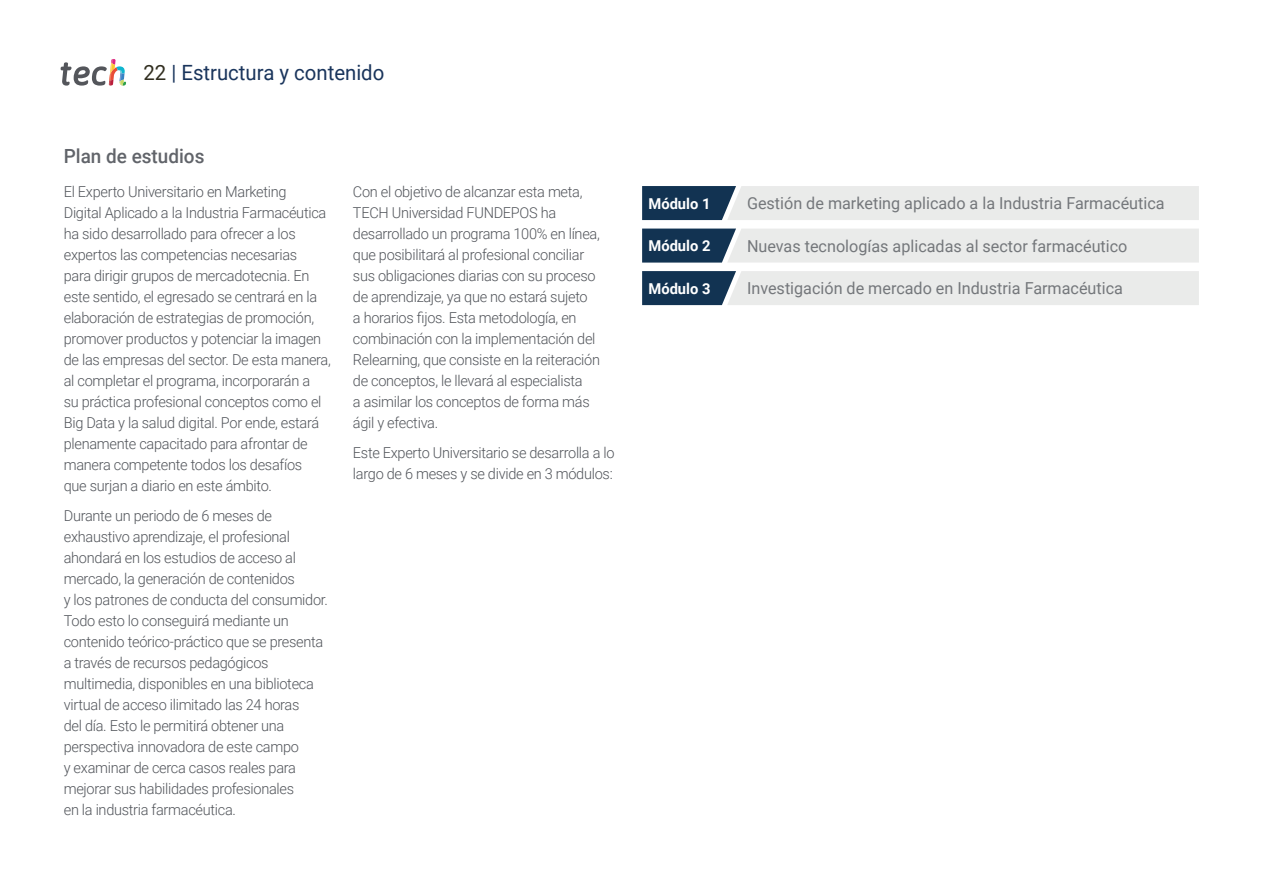
<style>
.page{position:relative;width:1263px;height:893px;background:#fff}
.page>*{position:absolute;margin:0;border:0;box-sizing:border-box;transform-origin:0 0}
.t1{font:21px "Roboto";color:#1a355c}
.t2{font:500 19.5px "Roboto";color:#61646a}
.t3{font:16.5px "Roboto";color:#74777b}
.t4{font:300 15px/21px "Roboto";letter-spacing:-.02em;color:#52555b}
.t5{font:700 15px "Roboto";color:#fff}
.s1{color:#312e20}
</style>
<div class="page">
<svg style="left:61px;top:59px;width:65px;height:27px"></svg>
<svg style="left:642px;top:186px;width:557px;height:34px;background:#c8ced2"></svg>
<svg style="left:642px;top:271px;width:557px;height:34px;background:#c8ced2"></svg>
<svg style="left:642px;top:229px;width:557px;height:34px;background:#c9cfd3"></svg>
<h1 class="t1" style="left:144px;top:57px;width:242px"><span class="s1">22</span> | Estructura y contenido</h1>
<h2 class="t2" style="left:64px;top:143px;width:142px">Plan de estudios</h2>
<p class="t4" style="left:64px;top:181px;width:269px">El Experto Universitario en Marketing<br>Digital Aplicado a la Industria Farmacéutica ha sido desarrollado para ofrecer a los expertos las competencias necesarias<br>para dirigir grupos de mercadotecnia. En este sentido, el egresado se centrará en la elaboración de estrategias de promoción, promover productos y potenciar la imagen de las empresas del sector. De esta manera, al completar el programa, incorporarán a<br>su práctica profesional conceptos como el Big Data y la salud digital. Por ende, estará plenamente capacitado para afrontar de manera competente todos los desafíos<br>que surjan a diario en este ámbito.</p>
<p class="t4" style="left:64px;top:504px;width:266px">Durante un periodo de 6 meses de exhaustivo aprendizaje, el profesional ahondará en los estudios de acceso al mercado, la generación de contenidos<br>y los patrones de conducta del consumidor.<br>Todo esto lo conseguirá mediante un contenido teórico-práctico que se presenta a través de recursos pedagógicos multimedia, disponibles en una biblioteca virtual de acceso ilimitado las 24 horas<br>del día. Esto le permitirá obtener una perspectiva innovadora de este campo<br>y examinar de cerca casos reales para mejorar sus habilidades profesionales<br>en la industria farmacéutica.</p>
<p class="t4" style="left:353px;top:181px;width:249px">Con el objetivo de alcanzar esta meta, TECH Universidad FUNDEPOS ha desarrollado un programa 100% en línea, que posibilitará al profesional conciliar sus obligaciones diarias con su proceso de aprendizaje, ya que no estará sujeto<br>a horarios fijos. Esta metodología, en combinación con la implementación del Relearning, que consiste en la reiteración de conceptos, le llevará al especialista<br>a asimilar los conceptos de forma más ágil y efectiva.</p>
<p class="t4" style="left:353px;top:441px;width:263px">Este Experto Universitario se desarrolla a lo largo de 6 meses y se divide en 3 módulos:</p>
<p class="t5" style="left:648px;top:193px;width:63px">Módulo 1</p>
<p class="t5" style="left:648px;top:235px;width:63px">Módulo 2</p>
<p class="t5" style="left:648px;top:278px;width:63px">Módulo 3</p>
<p class="t3" style="left:747px;top:192px;width:419px">Gestión de marketing aplicado a la Industria Farmacéutica</p>
<p class="t3" style="left:747px;top:234px;width:382px">Nuevas tecnologías aplicadas al sector farmacéutico</p>
<p class="t3" style="left:747px;top:277px;width:377px">Investigación de mercado en Industria Farmacéutica</p>
</div>
